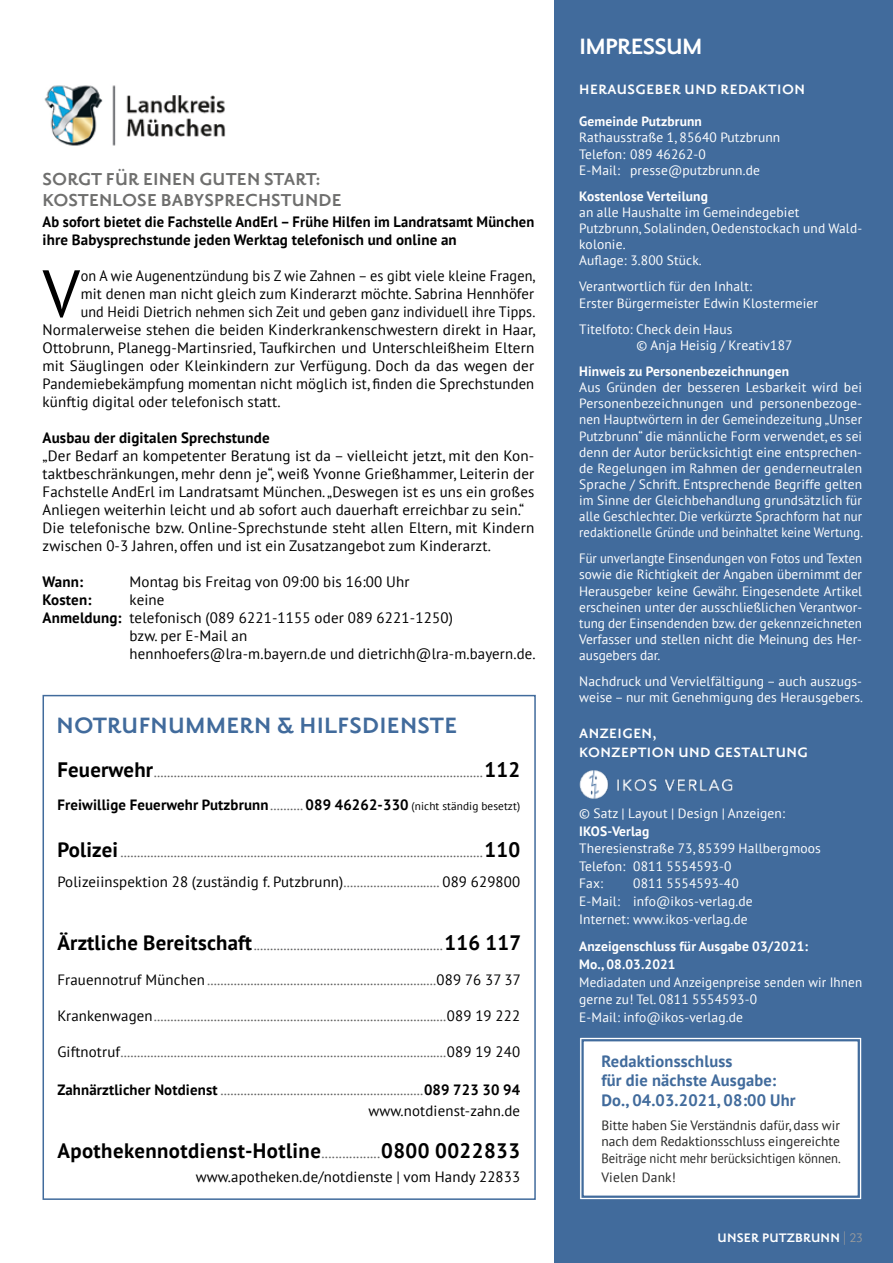
<style>
.page{position:relative;width:893px;height:1263px;background:#fff}
.page>*{position:absolute;margin:0;border:0;box-sizing:border-box;transform-origin:0 0}
.t1{font:66.45px "PT Sans";color:#000}
.t2{font:700 27px "Priori Sans OT";letter-spacing:.01em;color:#416b9c}
.t3{font:700 27px "Priori Sans OT";letter-spacing:-.03em;color:#fff}
.t4{font:700 21px/21px "Priori Sans OT";letter-spacing:.01em;color:#6f6f6e}
.t5{font:700 20.85px "PT Sans";letter-spacing:.02em;color:#000}
.t6{font:700 16.5px/19.5px "PT Sans";letter-spacing:.01em;color:#416b9c}
.t7{font:700 16.5px/19px "Priori Sans OT";letter-spacing:.03em;color:#fff}
.t8{font:15px/18px "PT Sans";letter-spacing:.01em;color:#000}
.t9{font:700 15px/18px "PT Sans";letter-spacing:.01em;color:#000}
.t10{font:15px "PT Sans";letter-spacing:.01em;color:#000;scale:.94 1}
.t11{font:15px "PT Sans";letter-spacing:.01em;color:#000;scale:.95 1}
.t12{font:700 15px "Priori Sans OT";letter-spacing:.01em;color:#fff}
.t13{font:14.85px/29.8px "PT Sans";letter-spacing:.01em;color:#636362}
.t14{font:700 14.85px "PT Sans";letter-spacing:.01em;color:#000}
.t15{font:14.85px "PT Sans";letter-spacing:.01em;color:#000}
.t16{font:13.5px/16px "PT Sans";letter-spacing:.01em;color:#fff}
.t17{font:13.5px/16px "PT Sans";letter-spacing:.01em;color:#fff;text-align:justify;scale:.94 1}
.t18{font:700 13.5px/17.5px "PT Sans";letter-spacing:.01em;color:#fff}
.t19{font:13.5px/16.5px "PT Sans";color:#282827;text-align:justify}
.s1{font-weight:700}
.s2{font-weight:700;font-size:20.85px;color:#000}
.s3{font-weight:400;color:#636362}
.s4{font-weight:400;font-size:11.25px}
.s5{color:#000}
.s6{font-weight:700;color:#000}
.s7{font-weight:400;font-size:14.85px;color:#636362}
.s8{font-weight:400;color:#9c9d9d}
</style>
<div class="page">
<div style="left:555px;top:0;width:338px;height:1263px;background:#416b9c"></div>
<img style="left:579px;top:770px;width:154px;height:28px">
<div style="left:580px;top:1037px;width:282px;height:163px;background:#fff"></div>
<div style="left:581px;top:1039px;width:279px;height:159px;border:2px solid #416b9c"></div>
<img style="left:44px;top:85px;width:182px;height:61px">
<div style="left:43px;top:695px;width:493px;height:505px;border:2px solid #416b9c"></div>
<h3 class="t4" style="left:43px;top:169px;width:301px">SORGT FÜR EINEN GUTEN START:<br>KOSTENLOSE BABYSPRECHSTUNDE</h3>
<p class="t9" style="left:43px;top:212px;width:493px">Ab sofort bietet die Fachstelle AndErl – Frühe Hilfen im Landratsamt München ihre Babysprechstunde jeden Werktag telefonisch und online an</p>
<h1 class="t1" style="left:43px;top:251px;width:39px">V</h1>
<p class="t11" style="left:81px;top:266px;width:480px">on A wie Augenentzündung bis Z wie Zahnen – es gibt viele kleine Fragen,</p>
<p class="t8" style="left:81px;top:284px;width:455px">mit denen man nicht gleich zum Kinderarzt möchte. Sabrina Hennhöfer</p>
<p class="t10" style="left:81px;top:302px;width:485px">und Heidi Dietrich nehmen sich Zeit und geben ganz individuell ihre Tipps.</p>
<p class="t8" style="left:43px;top:320px;width:494px">Normalerweise stehen die beiden Kinderkrankenschwestern direkt in Haar,</p>
<p class="t8" style="left:43px;top:338px;width:493px">Ottobrunn, Planegg-Martinsried, Taufkirchen und Unterschleißheim Eltern</p>
<p class="t8" style="left:43px;top:356px;width:493px">mit Säuglingen oder Kleinkindern zur Verfügung. Doch da das wegen der</p>
<p class="t8" style="left:43px;top:374px;width:493px">Pandemiebekämpfung momentan nicht möglich ist, finden die Sprechstunden</p>
<p class="t8" style="left:43px;top:392px;width:240px">künftig digital oder telefonisch statt.</p>
<p class="t9" style="left:43px;top:428px;width:229px">Ausbau der digitalen Sprechstunde</p>
<p class="t8" style="left:43px;top:446px;width:493px">„Der Bedarf an kompetenter Beratung ist da – vielleicht jetzt, mit den Kon&shy;taktbeschränkungen, mehr denn je“, weiß Yvonne Grießhammer, Leiterin der Fachstelle AndErl im Landratsamt München. „Deswegen ist es uns ein großes Anliegen weiterhin leicht und ab sofort auch dauerhaft erreichbar zu sein.“ Die telefonische bzw. Online-Sprechstunde steht allen Eltern, mit Kindern zwischen 0-3 Jahren, offen und ist ein Zusatzangebot zum Kinderarzt.</p>
<p class="t9" style="left:43px;top:572px;width:42px">Wann:</p>
<p class="t8" style="left:130px;top:572px;width:282px">Montag bis Freitag von 09:00 bis 16:00 Uhr</p>
<p class="t9" style="left:43px;top:590px;width:50px">Kosten:</p>
<p class="t8" style="left:130px;top:590px;width:37px">keine</p>
<p class="t8" style="left:43px;top:608px;width:412px"><span class="s1">Anmeldung:</span> telefonisch (089 6221-1155 oder 089 6221-1250)</p>
<p class="t8" style="left:130px;top:626px;width:119px">bzw. per E-Mail an</p>
<p class="t8" style="left:130px;top:644px;width:408px">hennhoefers@lra-m.bayern.de und dietrichh@lra-m.bayern.de.</p>
<h2 class="t2" style="left:57px;top:711px;width:402px">NOTRUFNUMMERN &amp; HILFSDIENSTE</h2>
<p class="t13" style="left:57px;top:756px;width:464px"><span class="s2">Feuerwehr</span>...................................................................................................<span class="s2">112</span></p>
<p class="t14" style="left:57px;top:794px;width:464px">Freiwillige Feuerwehr Putzbrunn<span class="s3">..........</span> 089 46262-330 <span class="s4">(nicht ständig besetzt)</span></p>
<p class="t13" style="left:57px;top:837px;width:464px"><span class="s2">Polizei</span>.............................................................................................................<span class="s2">110<br></span><span class="s5">Polizeiinspektion 28 (zuständig f. Putzbrunn)</span>............................. <span class="s5">089 629800</span></p>
<p class="t13" style="left:57px;top:929px;width:465px"><span class="s2">Ärztliche Bereitschaft</span>.........................................................<span class="s2">116 117</span></p>
<p class="t13" style="left:57px;top:965px;width:465px"><span class="s5">Frauennotruf München</span> .....................................................................<span class="s5">089 76 37 37</span></p>
<p class="t13" style="left:57px;top:1000px;width:464px"><span class="s5">Krankenwagen</span>........................................................................................<span class="s5">089 19 222</span></p>
<p class="t13" style="left:57px;top:1036px;width:464px"><span class="s5">Giftnotruf</span>..................................................................................................<span class="s5">089 19 240</span></p>
<p class="t13" style="left:57px;top:1079px;width:464px;line-height:20.9px;text-align:right"><span class="s6">Zahnärztlicher Notdienst</span> .............................................................<span class="s6">089 723 30 94 </span><span class="s5">www.notdienst-zahn.de</span></p>
<h3 class="t5" style="left:57px;top:1137px;width:464px">Apothekennotdienst-Hotline<span class="s7">.................</span>0800 0022833</h3>
<p class="t15" style="left:196px;top:1167px;width:326px">www.apotheken.de/notdienste | vom Handy 22833</p>
<h2 class="t3" style="left:579px;top:32px;width:125px">IMPRESSUM</h2>
<p class="t7" style="left:579px;top:80px;width:227px">HERAUSGEBER UND REDAKTION</p>
<p class="t18" style="left:579px;top:112px;width:124px">Gemeinde Putzbrunn</p>
<p class="t16" style="left:579px;top:129px;width:203px">Rathausstraße 1, 85640 Putzbrunn<br>Telefon: 089 46262-0<br>E-Mail: presse@putzbrunn.de</p>
<p class="t18" style="left:579px;top:187px;width:130px">Kostenlose Verteilung</p>
<p class="t16" style="left:579px;top:204px;width:284px">an alle Haushalte im Gemeindegebiet<br>Putzbrunn, Solalinden, Oedenstockach und Wald&shy;kolonie.<br>Auflage: 3.800 Stück.</p>
<p class="t16" style="left:579px;top:278px;width:240px">Verantwortlich für den Inhalt:<br>Erster Bürgermeister Edwin Klostermeier</p>
<p class="t16" style="left:637px;top:321px;width:158px;text-indent:-57px">Titelfoto: Check dein Haus<br>© Anja Heisig / Kreativ187</p>
<p class="t18" style="left:579px;top:362px;width:211px">Hinweis zu Personenbezeichnungen</p>
<p class="t16" style="left:579px;top:379px;width:285px;text-align:justify">Aus Gründen der besseren Lesbarkeit wird bei Personenbezeichnungen und personenbezoge&shy;nen Hauptwörtern in der Gemeindezeitung „Unser Putzbrunn“ die männliche Form verwendet, es sei denn der Autor berücksichtigt eine entsprechen&shy;de Regelungen im Rahmen der genderneutralen Sprache / Schrift. Entsprechende Begriffe gelten im Sinne der Gleichbehandlung grundsätzlich für alle Geschlechter. Die verkürzte Sprachform hat nur redaktionelle Gründe und beinhaltet keine Wertung.</p>
<p class="t17" style="left:579px;top:550px;width:302px">Für unverlangte Einsendungen von Fotos und Texten sowie die Richtigkeit der Angaben übernimmt der Herausgeber keine Gewähr. Eingesendete Artikel erscheinen unter der ausschließlichen Verantwor&shy;tung der Einsendenden bzw. der gekennzeichneten Verfasser und stellen nicht die Meinung des Her&shy;ausgebers dar.</p>
<p class="t16" style="left:579px;top:673px;width:285px">Nachdruck und Vervielfältigung – auch auszugs&shy;weise – nur mit Genehmigung des Herausgebers.</p>
<p class="t7" style="left:579px;top:724px;width:230px">ANZEIGEN,<br>KONZEPTION UND GESTALTUNG</p>
<p class="t16" style="left:579px;top:805px;width:207px">© Satz | Layout | Design | Anzeigen:</p>
<p class="t18" style="left:579px;top:822px;width:72px">IKOS-Verlag</p>
<p class="t16" style="left:579px;top:839px;width:243px;line-height:17.5px">Theresienstraße 73, 85399 Hallbergmoos<br>Telefon: 0811 5554593-0<br>Fax:</p>
<p class="t16" style="left:579px;top:875px;width:175px;line-height:17.5px;text-indent:54px">0811 5554593-40<br>E-Mail: info@ikos-verlag.de<br>Internet: www.ikos-verlag.de</p>
<p class="t18" style="left:579px;top:937px;width:231px">Anzeigenschluss für Ausgabe 03/2021:<br>Mo., 08.03.2021</p>
<p class="t16" style="left:579px;top:973px;width:284px;line-height:17.5px">Mediadaten und Anzeigenpreise senden wir Ihnen gerne zu! Tel. 0811 5554593-0<br>E-Mail: info@ikos-verlag.de</p>
<p class="t6" style="left:601px;top:1051px;width:196px">Redaktionsschluss<br>für die nächste Ausgabe:<br>Do., 04.03.2021, 08:00 Uhr</p>
<p class="t19" style="left:601px;top:1116px;width:241px">Bitte haben Sie Verständnis dafür, dass wir nach dem Redaktionsschluss eingereichte Beiträge nicht mehr berücksichtigen können.</p>
<p class="t19" style="left:601px;top:1169px;width:76px">Vielen Dank!</p>
<p class="t12" style="left:718px;top:1230px;width:146px">UNSER PUTZBRUNN <span class="s8">| 23</span></p>
</div>
